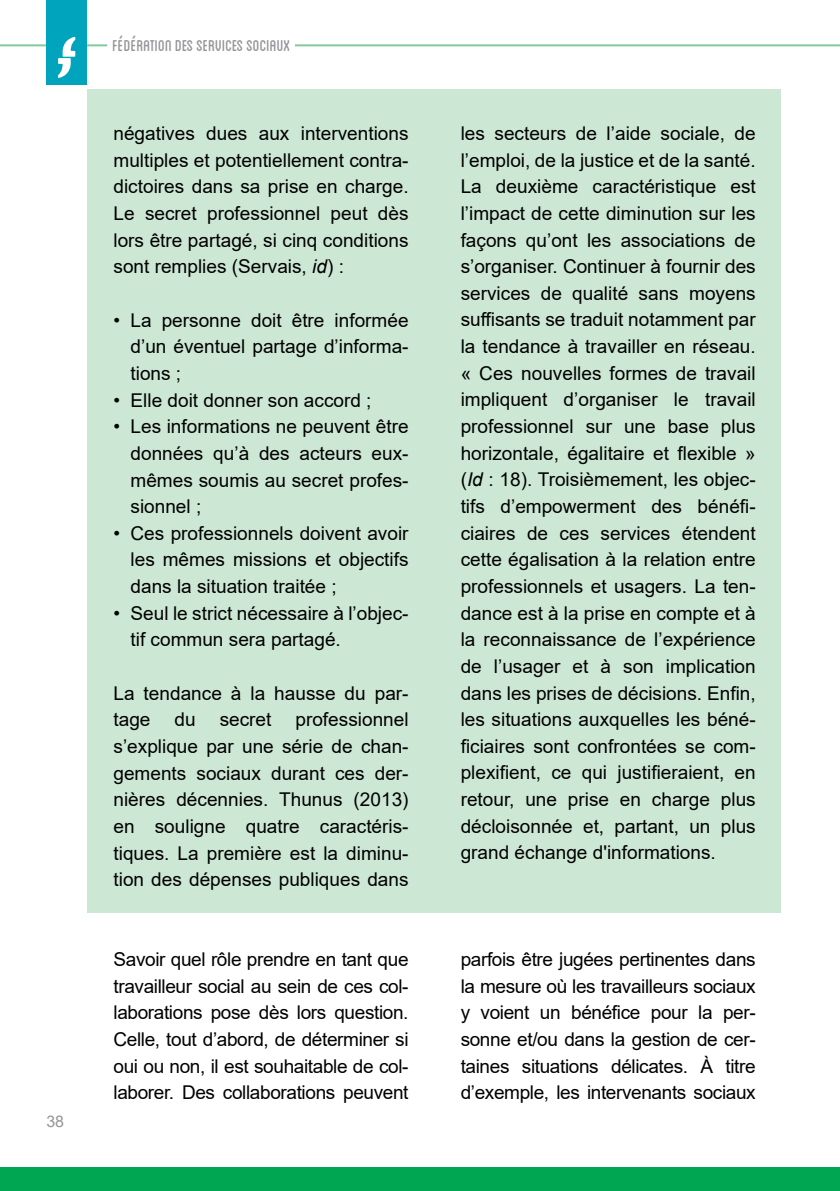
<style>
.page{position:relative;width:840px;height:1191px;background:#fff}
.page>*{position:absolute;margin:0;border:0;box-sizing:border-box;transform-origin:0 0}
.t1{font:22px "Blanch Caps";color:#939598}
.t2{font:19px/26.6px "Arial";color:#000;text-align:justify}
.t3{font:16px "Arial";color:#939598}
.s1{font-style:italic}
</style>
<div class="page">
<hr style="left:0;top:44px;width:839px;height:2px;background:#82ca9c">
<div style="left:46px;top:0;width:41px;height:85px;background:#00a4bc"></div>
<div style="left:0;top:1166px;width:839px;height:25px;background:#00a651"></div>
<svg style="left:58px;top:37px;width:17px;height:41px"></svg>
<div style="left:108px;top:35px;width:187px;height:16px;background:#fff"></div>
<div style="left:87px;top:89px;width:692px;height:824px;background:#cce7d3"></div>
<p class="t3" style="left:46px;top:1110px;width:19px">38</p>
<p class="t1" style="left:112px;top:35px;width:179px">fédération des services sociaux</p>
<p class="t2" style="left:113px;top:120px;width:296px">négatives dues aux interventions multiples et potentiellement contra&shy;dictoires dans sa prise en charge.<br>Le secret professionnel peut dès lors être partagé, si cinq conditions sont remplies (Servais, <span class="s1">id</span>) :</p>
<p class="t2" style="left:130px;top:306px;width:279px;text-indent:-17px">• La personne doit être informée d’un éventuel partage d’informa&shy;tions ;</p>
<p class="t2" style="left:113px;top:386px;width:259px">• Elle doit donner son accord ;</p>
<p class="t2" style="left:130px;top:413px;width:279px;text-indent:-17px">• Les informations ne peuvent être données qu’à des acteurs eux&shy;mêmes soumis au secret profes&shy;sionnel ;</p>
<p class="t2" style="left:130px;top:520px;width:279px;text-indent:-17px">• Ces professionnels doivent avoir les mêmes missions et objectifs dans la situation traitée ;</p>
<p class="t2" style="left:130px;top:599px;width:279px;text-indent:-17px">• Seul le strict nécessaire à l’objec&shy;tif commun sera partagé.</p>
<p class="t2" style="left:113px;top:679px;width:296px">La tendance à la hausse du par&shy;tage</p>
<p class="t2" style="left:113px;top:706px;width:296px;text-indent:182px">professionnel s’explique par une série de chan&shy;gements sociaux durant ces der&shy;nières décennies. Thunus (2013) en souligne quatre caractéris&shy;tiques. La première est la diminu&shy;tion des dépenses publiques dans</p>
<p class="t2" style="left:174px;top:706px;width:23px">du</p>
<p class="t2" style="left:219px;top:706px;width:53px">secret</p>
<p class="t2" style="left:460px;top:120px;width:296px">les secteurs de l’aide sociale, de l’emploi, de la justice et de la santé.<br>La deuxième caractéristique est l’impact de cette diminution sur les façons qu’ont les associations de s’organiser. Continuer à fournir des services de qualité sans moyens suffisants se traduit notamment par la tendance à travailler en réseau. « Ces nouvelles formes de travail impliquent d’organiser le travail professionnel sur une base plus horizontale, égalitaire et flexible » (<span class="s1">Id</span> : 18). Troisièmement, les objec&shy;tifs d’empowerment des bénéfi&shy;ciaires de ces services étendent cette égalisation à la relation entre professionnels et usagers. La ten&shy;dance est à la prise en compte et à la reconnaissance de l’expérience de l’usager et à son implication dans les prises de décisions. Enfin, les situations auxquelles les béné&shy;ficiaires sont confrontées se com&shy;plexifient, ce qui justifieraient, en retour, une prise en charge plus décloisonnée et, partant, un plus grand échange d'informations.</p>
<p class="t2" style="left:113px;top:946px;width:296px">Savoir quel rôle prendre en tant que travailleur social au sein de ces col&shy;laborations pose dès lors question.<br>Celle, tout d’abord, de déterminer si oui ou non, il est souhaitable de col&shy;laborer. Des collaborations peuvent</p>
<p class="t2" style="left:460px;top:946px;width:296px">parfois être jugées pertinentes dans la mesure où les travailleurs sociaux y voient un bénéfice pour la per&shy;sonne et/ou dans la gestion de cer&shy;taines situations délicates. À titre d’exemple, les intervenants sociaux</p>
</div>
